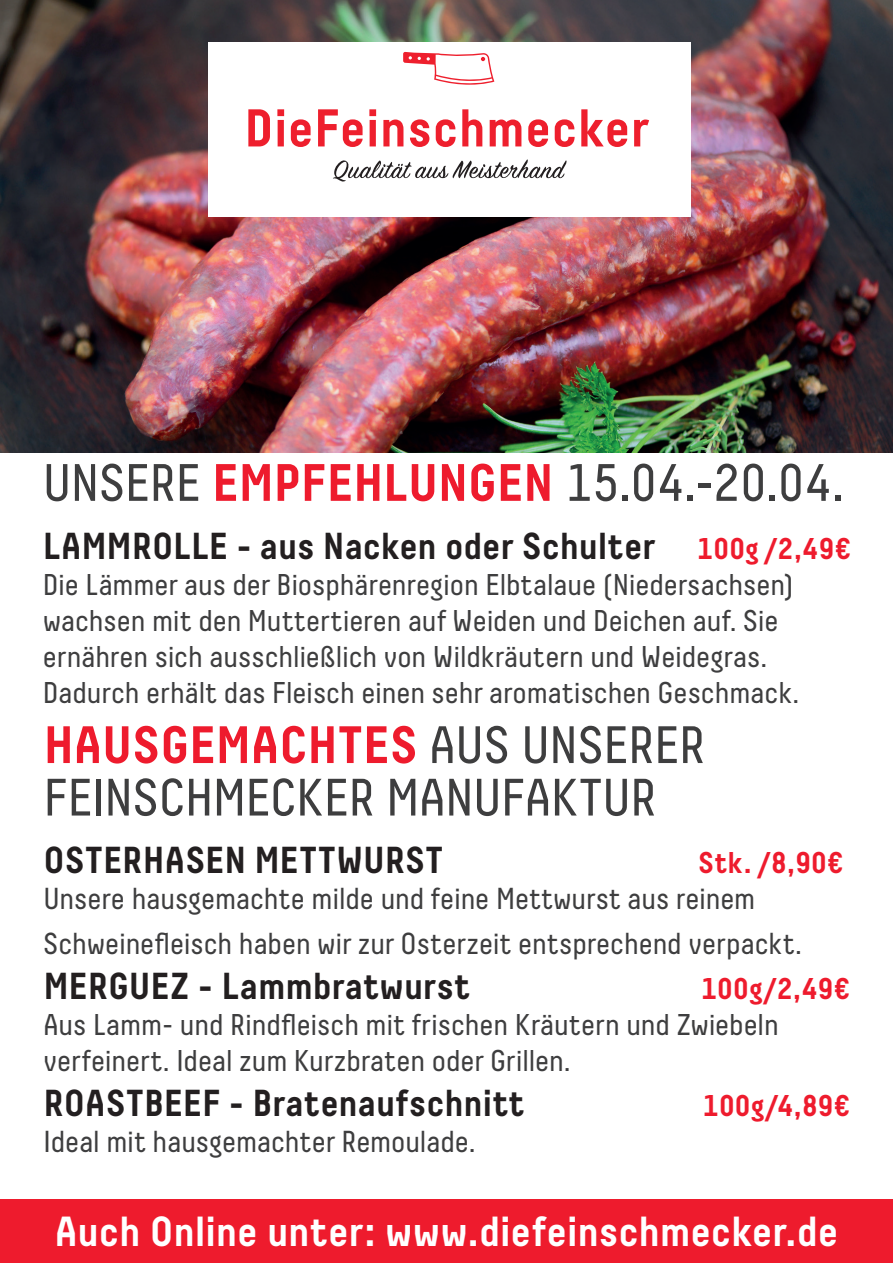
<style>
.page{position:relative;width:893px;height:1263px;background:#fff}
.page>*{position:absolute;margin:0;border:0;box-sizing:border-box;transform-origin:0 0}
.t1{font:52.5px/52.5px "Decima Pro";letter-spacing:-.005em;color:#3e3e3f}
.t2{font:700 42px "Decima Pro";letter-spacing:-.01em;color:#fff}
.t3{font:700 37.5px "Decima Pro";letter-spacing:-.005em;color:#231f20}
.t4{font:30.3px/45px "Decima Pro";letter-spacing:-.005em;color:#3e3e3f}
.t5{font:30px/36px "Decima Pro";letter-spacing:-.005em;color:#3e3e3f}
.t6{font:700 30px "Decima Pro";letter-spacing:.005em;color:#ee1b2d}
.s1{font-weight:700;color:#ee1b2d}
.s2{font-size:30px;color:#ee1b2d}
</style>
<div class="page">
<img style="left:0;top:0;width:893px;height:453px">
<div style="left:0;top:1199px;width:893px;height:64px;background:#ee1b2d"></div>
<div style="left:208px;top:43px;width:483px;height:174px;background:#fff"></div>
<svg style="left:634px;top:120px;width:15px;height:26px"></svg>
<svg style="left:333px;top:159px;width:234px;height:23px"></svg>
<svg style="left:248px;top:109px;width:22px;height:37px"></svg>
<svg style="left:277px;top:109px;width:7px;height:37px"></svg>
<svg style="left:291px;top:119px;width:20px;height:28px"></svg>
<svg style="left:318px;top:109px;width:45px;height:38px"></svg>
<svg style="left:369px;top:109px;width:7px;height:37px"></svg>
<svg style="left:383px;top:120px;width:20px;height:26px"></svg>
<svg style="left:410px;top:119px;width:19px;height:28px"></svg>
<svg style="left:436px;top:119px;width:20px;height:28px"></svg>
<svg style="left:462px;top:109px;width:20px;height:37px"></svg>
<svg style="left:490px;top:120px;width:31px;height:26px"></svg>
<svg style="left:528px;top:119px;width:20px;height:28px"></svg>
<svg style="left:555px;top:119px;width:20px;height:28px"></svg>
<svg style="left:581px;top:109px;width:46px;height:38px"></svg>
<svg style="left:403px;top:52px;width:91px;height:33px"></svg>
<h1 class="t1" style="left:43px;top:456px;width:802px">UNSERE <span class="s1">EMPFEHLUNGEN</span> 15.04.-20.04.</h1>
<p class="t3" style="left:43px;top:523px;width:809px">LAMMROLLE - aus Nacken oder Schulter <span class="s2">100g /2,49€</span></p>
<p class="t5" style="left:43px;top:566px;width:758px">Die Lämmer aus der Biosphärenregion Elbtalaue (Niedersachsen) wachsen mit den Muttertieren auf Weiden und Deichen auf. Sie ernähren sich ausschließlich von Wildkräutern und Weidegras.<br>Dadurch erhält das Fleisch einen sehr aromatischen Geschmack.</p>
<h1 class="t1" style="left:43px;top:718px;width:663px"><span class="s1">HAUSGEMACHTES</span> AUS UNSERER<br>FEINSCHMECKER MANUFAKTUR</h1>
<p class="t3" style="left:43px;top:838px;width:401px">OSTERHASEN METTWURST</p>
<p class="t6" style="left:698px;top:845px;width:147px">Stk. /8,90€</p>
<p class="t4" style="left:43px;top:876px;width:760px">Unsere hausgemachte milde und feine Mettwurst aus reinem<br>Schweinefleisch haben wir zur Osterzeit entsprechend verpackt.</p>
<p class="t3" style="left:43px;top:964px;width:428px">MERGUEZ - Lammbratwurst</p>
<p class="t6" style="left:701px;top:971px;width:150px">100g/2,49€</p>
<p class="t5" style="left:43px;top:1007px;width:737px">Aus Lamm- und Rindfleisch mit frischen Kräutern und Zwiebeln verfeinert. Ideal zum Kurzbraten oder Grillen.</p>
<p class="t3" style="left:43px;top:1081px;width:483px">ROASTBEEF - Bratenaufschnitt</p>
<p class="t6" style="left:703px;top:1088px;width:148px">100g/4,89€</p>
<p class="t4" style="left:43px;top:1119px;width:434px">Ideal mit hausgemachter Remoulade.</p>
<h2 class="t2" style="left:54px;top:1207px;width:785px">Auch Online unter: www.diefeinschmecker.de</h2>
</div>
